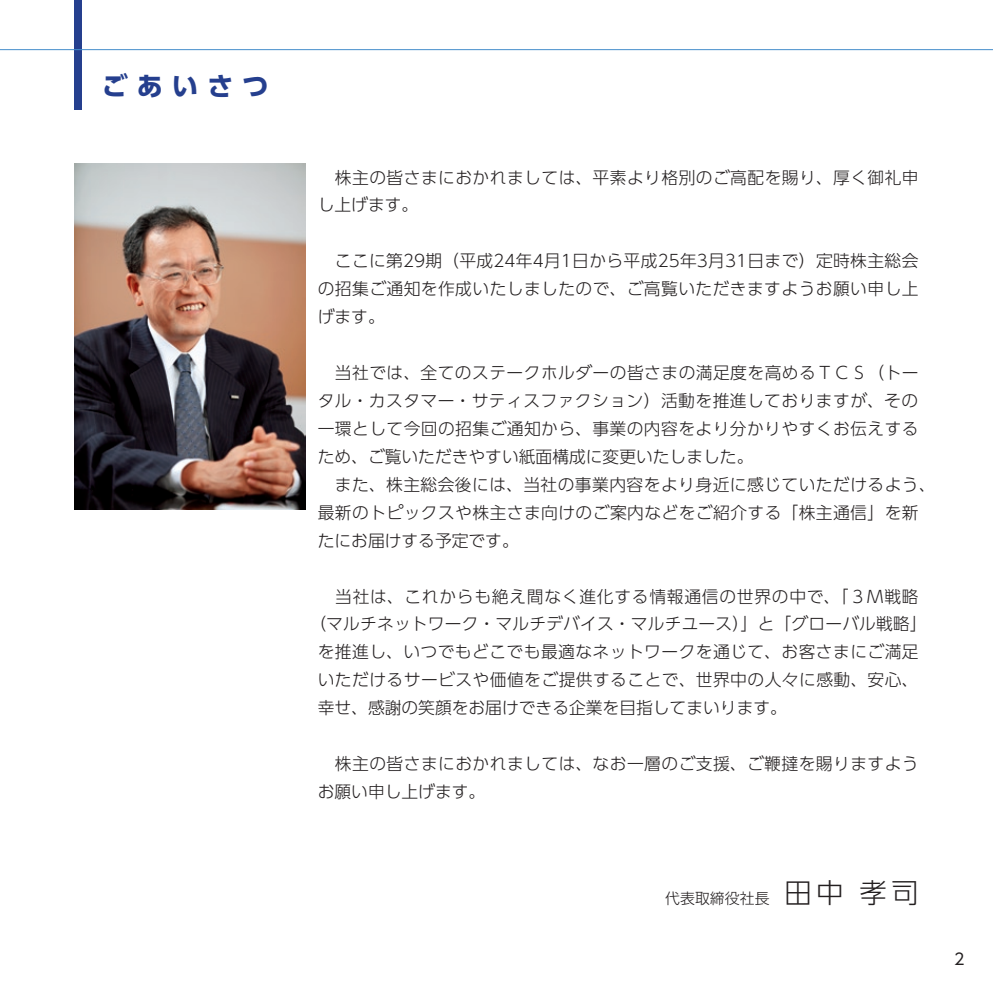
<style>
.page{position:relative;width:993px;height:993px;background:#fff}
.page>*{position:absolute;margin:0;border:0;box-sizing:border-box;transform-origin:0 0}
.t1{font:700 26.07px "UD Shin Go Pro";letter-spacing:.35em;color:#253f8e}
.t2{font:300 16.8px/27.8px "UD Shin Go Pro";letter-spacing:.025em;color:#231f20}
.t3{font:300 16.8px "UD Shin Go Pro";letter-spacing:.045em;color:#231f20}
.t4{font:300 16.8px "UD Shin Go Pro";color:#231f20}
.t5{font:15.75px "UD Shin Go Pro";color:#231f20}
.t6{font:300 14.88px "UD Shin Go Pro";color:#231f20}
.s1{font-size:27.3px}
</style>
<div class="page">
<div style="left:74px;top:0;width:8px;height:109px;background:#253f8e"></div>
<img style="left:74px;top:163px;width:231px;height:346px">
<hr style="left:0;top:49px;width:992px;height:1px;background:#448dcb">
<h1 class="t1" style="left:102px;top:65px;width:168px">ごあいさつ</h1>
<p class="t2" style="left:317px;top:163px;width:602px">　株主の皆さまにおかれましては、平素より格別のご高配を賜り、厚く御礼申し上げます。</p>
<p class="t2" style="left:317px;top:246px;width:602px;text-align:justify">　ここに第29期（平成24年4月1日から平成25年3月31日まで）定時株主総会の招集ご通知を作成いたしましたので、ご高覧いただきますようお願い申し上げます。</p>
<p class="t2" style="left:317px;top:358px;width:619px">　当社では、全てのステークホルダーの皆さまの満足度を高めるＴＣＳ（トータル・カスタマー・サティスファクション）活動を推進しておりますが、その一環として今回の招集ご通知から、事業の内容をより分かりやすくお伝えするため、ご覧いただきやすい紙面構成に変更いたしました。<br>　また、株主総会後には、当社の事業内容をより身近に感じていただけるよう、最新のトピックスや株主さま向けのご案内などをご紹介する「株主通信」を新たにお届けする予定です。</p>
<p class="t3" style="left:317px;top:582px;width:602px">　当社は、これからも絶え間なく進化する情報通信の世界の中で、「３Ｍ戦略</p>
<p class="t2" style="left:309px;top:609px;width:619px">（マルチネットワーク・マルチデバイス・マルチユース）」と「グローバル戦略」</p>
<p class="t2" style="left:317px;top:637px;width:602px">を推進し、いつでもどこでも最適なネットワークを通じて、お客さまにご満足</p>
<p class="t2" style="left:317px;top:665px;width:601px">いただけるサービスや価値をご提供することで、世界中の人々に感動、安心、</p>
<p class="t4" style="left:317px;top:694px;width:470px">幸せ、感謝の笑顔をお届けできる企業を目指してまいります。</p>
<p class="t2" style="left:317px;top:749px;width:602px">　株主の皆さまにおかれましては、なお一層のご支援、ご鞭撻を賜りますようお願い申し上げます。</p>
<p class="t6" style="left:665px;top:886px;width:254px">代表取締役社長 <span class="s1">田中孝司</span></p>
<p class="t5" style="left:953px;top:946px;width:12px">2</p>
</div>
